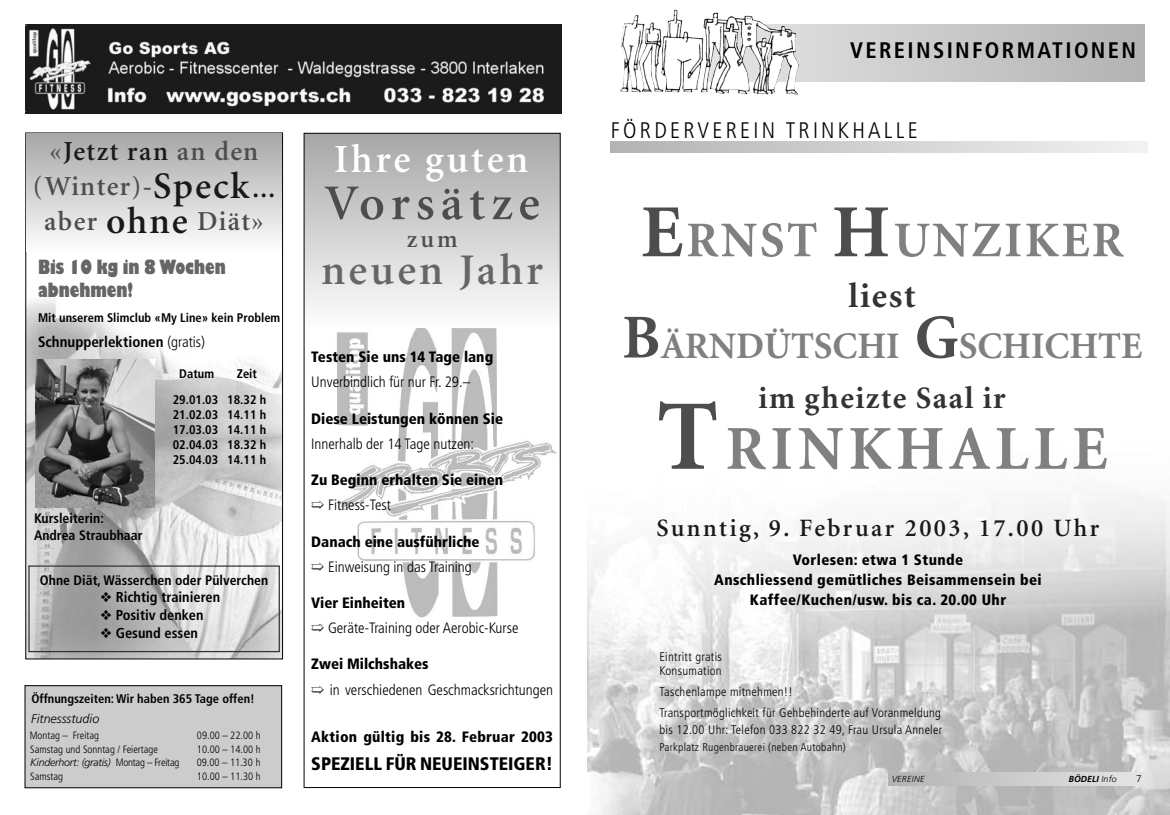
<style>
.page{position:relative;width:1170px;height:815px;background:#fff}
.page>*{position:absolute;margin:0;border:0;box-sizing:border-box;transform-origin:0 0}
.t1{font:700 62.5px "Minion";letter-spacing:.08em;color:#808080}
.t2{font:700 50px "Minion";letter-spacing:.05em;color:#808080}
.t3{font:600 50px "Minion";letter-spacing:.12em;color:#4d4d4d}
.t4{font:600 43.75px "Minion";letter-spacing:.075em;color:#666}
.t5{font:600 40px "Minion";letter-spacing:.07em;color:#fff}
.t6{font:700 37.5px "Minion";color:#808080}
.t7{font:700 35px "Minion";letter-spacing:.05em;color:#333}
.t8{font:700 31.25px "Minion";letter-spacing:.05em;color:#333}
.t9{font:600 27.5px/35px "Minion";letter-spacing:.05em;color:#4d4d4d;text-align:center}
.t10{font:600 25px "Minion";letter-spacing:.095em;color:#191919}
.t11{font:600 25px "Minion";color:#4d4d4d}
.t12{font:300 condensed 22.5px "Frutiger";letter-spacing:.145em;color:#000}
.t13{font:700 condensed 22.5px "Frutiger";letter-spacing:.105em;color:#000}
.t14{font:800 19.25px/22.6px "Gill Sans";color:#666;scale:.71 1}
.t15{font:900 condensed 18.12px "Frutiger";color:#000}
.t16{font:900 condensed 15px/19.8px "Frutiger";letter-spacing:.015em;color:#000}
.t17{font:300 condensed 15px/25.2px "Frutiger";color:#000}
.t18{font:700 condensed 15px "Frutiger";color:#000}
.t19{font:700 condensed 14.38px "Frutiger";color:#000}
.t20{font:700 condensed 13.75px/16.5px "Frutiger";color:#000}
.t21{font:700 condensed 12.5px/15px "Frutiger";color:#000}
.t22{font:300 condensed 12.5px/13.8px "Frutiger";letter-spacing:.025em;color:#000}
.t23{font:italic 300 12.5px "Frutiger LT Std";color:#000}
.t24{font:300 condensed 11.25px "Frutiger";letter-spacing:.025em;color:#000}
.t25{font:300 condensed 10.62px "Frutiger";color:#000}
.t26{font:italic 300 10.62px "Frutiger LT Std";letter-spacing:-.02em;color:#000}
.t27{font:300 10px "Frutiger";color:#000}
.t28{font:italic 700 8.75px "Frutiger";color:#000}
.t29{font:italic 300 8.75px "Frutiger LT Std";letter-spacing:.035em;color:#000}
.s1{color:#191919}
.s2{font-size:37.5px;color:#191919}
.s3{font-weight:300}
.s4{font-family:"Frutiger";font-style:normal;font-stretch:condensed}
.s5{font-weight:900}
.s6{font-size:18.75px}
.s7{font-size:75px;color:#4d4d4d}
.s8{font-size:62.5px;color:#4d4d4d}
.s9{font-size:100px;color:#4d4d4d}
.s10{font-family:"Frutiger LT Std";font-weight:300}
</style>
<div class="page">
<img style="left:587px;top:494px;width:582px;height:321px">
<img style="left:28px;top:299px;width:253px;height:358px">
<img style="left:336px;top:328px;width:220px;height:290px">
<div style="left:305px;top:133px;width:254px;height:194px;background:linear-gradient(to bottom,#a6a6a6,#fdfdfd)"></div>
<img style="left:26px;top:25px;width:535px;height:88px">
<div style="left:25px;top:686px;width:257px;height:102px;background:#ccc"></div>
<div style="left:25px;top:685px;width:257px;height:103px;border:1px solid #000"></div>
<div style="left:28px;top:565px;width:252px;height:87px;border:1px solid #333"></div>
<img style="left:35px;top:359px;width:119px;height:148px">
<div style="left:26px;top:134px;width:256px;height:117px;background:linear-gradient(to bottom,#a7a7a7,#fdfdfd)"></div>
<svg style="left:707px;top:24px;width:437px;height:57px;background:#c8c8c8"></svg>
<img style="left:661px;top:9px;width:42px;height:83px">
<svg style="left:888px;top:773px;width:256px;height:12px;background:#cbcbcb"></svg>
<svg style="left:610px;top:142px;width:536px;height:10px;background:#d2d2d2"></svg>
<h3 class="t9" style="left:33px;top:136px;width:243px">«<span class="s1">Jetzt ran</span> an den (Winter)-<span class="s2">Speck</span><span class="s1">... </span>aber <span class="s2">ohne</span> Diät»</h3>
<p class="t14" style="left:38px;top:257px;width:266px">Bis 10 kg in 8 Wochen abnehmen!</p>
<p class="t21" style="left:38px;top:311px;width:244px">Mit unserem Slimclub «My Line» kein Problem</p>
<p class="t18" style="left:38px;top:336px;width:168px">Schnupperlektionen <span class="s3">(gratis)</span></p>
<p class="t21" style="left:179px;top:367px;width:36px">Datum</p>
<p class="t21" style="left:173px;top:362px;width:95px;line-height:25.6px;text-indent:64px">Zeit<br>29.01.03 18.32 h</p>
<p class="t21" style="left:173px;top:408px;width:95px;text-align:justify">21.02.03 14.11 h 17.03.03 14.11 h 02.04.03 18.32 h 25.04.03 14.11 h</p>
<p class="t20" style="left:34px;top:511px;width:110px">Kursleiterin:<br>Andrea Straubhaar</p>
<p class="t20" style="left:40px;top:573px;width:230px">Ohne Diät, Wässerchen oder Pülverchen</p>
<p class="t19" style="left:100px;top:591px;width:121px">❖ Richtig trainieren</p>
<p class="t19" style="left:100px;top:609px;width:104px">❖ Positiv denken</p>
<p class="t19" style="left:100px;top:627px;width:99px">❖ Gesund essen</p>
<p class="t21" style="left:31px;top:692px;width:225px">Öffnungszeiten: Wir haben 365 Tage offen!</p>
<p class="t23" style="left:31px;top:713px;width:70px">Fitnessstudio</p>
<p class="t25" style="left:30px;top:731px;width:71px">Montag – Freitag</p>
<p class="t25" style="left:197px;top:731px;width:65px">09.00 – 22.00 h</p>
<p class="t25" style="left:30px;top:745px;width:129px">Samstag und Sonntag / Feiertage</p>
<p class="t25" style="left:197px;top:745px;width:65px">10.00 – 14.00 h</p>
<p class="t26" style="left:30px;top:758px;width:151px">Kinderhort: (gratis) <span class="s4">Montag – Freitag</span></p>
<p class="t25" style="left:197px;top:758px;width:65px">09.00 – 11.30 h</p>
<p class="t25" style="left:30px;top:772px;width:34px">Samstag</p>
<p class="t25" style="left:197px;top:772px;width:65px">10.00 – 11.30 h</p>
<h3 class="t5" style="left:334px;top:143px;width:196px">Ihre guten</h3>
<h2 class="t3" style="left:325px;top:184px;width:216px">Vorsätze</h2>
<h3 class="t11" style="left:407px;top:230px;width:52px">zum</h3>
<h3 class="t4" style="left:321px;top:253px;width:223px">neuen Jahr</h3>
<p class="t16" style="left:311px;top:348px;width:183px">Testen Sie uns 14 Tage lang</p>
<p class="t17" style="left:311px;top:371px;width:160px">Unverbindlich für nur Fr. 29.–</p>
<p class="t16" style="left:311px;top:410px;width:193px">Diese Leistungen können Sie</p>
<p class="t17" style="left:311px;top:432px;width:164px">Innerhalb der 14 Tage nutzen:</p>
<p class="t16" style="left:311px;top:468px;width:193px;line-height:25.2px">Zu Beginn erhalten Sie einen ➯ <span class="s3">Fitness-Test</span></p>
<p class="t17" style="left:311px;top:530px;width:170px"><span class="s5">Danach eine ausführliche </span>➯ Einweisung in das Training</p>
<p class="t17" style="left:311px;top:591px;width:208px"><span class="s5">Vier Einheiten<br></span>➯ Geräte-Training oder Aerobic-Kurse</p>
<p class="t17" style="left:311px;top:653px;width:243px"><span class="s5">Zwei Milchshakes<br></span>➯ in verschiedenen Geschmacksrichtungen</p>
<p class="t16" style="left:311px;top:728px;width:243px">Aktion gültig bis 28. Februar 2003</p>
<p class="t15" style="left:311px;top:757px;width:243px">SPEZIELL FÜR NEUEINSTEIGER<span class="s6">!</span></p>
<h3 class="t13" style="left:850px;top:41px;width:287px">VEREINSINFORMATIONEN</h3>
<h3 class="t12" style="left:610px;top:121px;width:308px">FÖRDERVEREIN TRINKHALLE</h3>
<h2 class="t2" style="left:640px;top:221px;width:484px"><span class="s7">E</span>RNST <span class="s7">H</span>UNZIKER</h2>
<h3 class="t7" style="left:848px;top:282px;width:69px">liest</h3>
<h3 class="t6" style="left:622px;top:331px;width:521px"><span class="s8">B</span>ÄRNDÜTSCHI <span class="s8">G</span>SCHICHTE</h3>
<h3 class="t8" style="left:758px;top:386px;width:248px">im gheizte Saal ir</h3>
<h1 class="t1" style="left:657px;top:424px;width:452px"><span class="s9">T</span>RINKHALLE</h1>
<h3 class="t10" style="left:656px;top:518px;width:444px">Sunntig, 9. Februar 2003, 17.00 Uhr</h3>
<p class="t16" style="left:714px;top:551px;width:329px;text-align:center">Vorlesen: etwa 1 Stunde<br>Anschliessend gemütliches Beisammensein bei<br>Kaffee/Kuchen/usw. bis ca. 20.00 Uhr</p>
<p class="t22" style="left:659px;top:651px;width:64px">Eintritt gratis<br>Konsumation</p>
<p class="t22" style="left:659px;top:682px;width:283px;line-height:20.9px">Taschenlampe mitnehmen!!<br>Transportmöglichkeit für Gehbehinderte auf Voranmeldung</p>
<p class="t22" style="left:659px;top:724px;width:284px">bis 12.00 Uhr: Telefon 033 822 32 49, Frau Ursula Anneler</p>
<p class="t24" style="left:659px;top:743px;width:188px">Parkplatz Rugenbrauerei (neben Autobahn)</p>
<p class="t29" style="left:891px;top:776px;width:34px">VEREINE</p>
<p class="t28" style="left:1068px;top:776px;width:50px">BÖDELI <span class="s10">Info</span></p>
<p class="t27" style="left:1135px;top:775px;width:7px">7</p>
</div>
